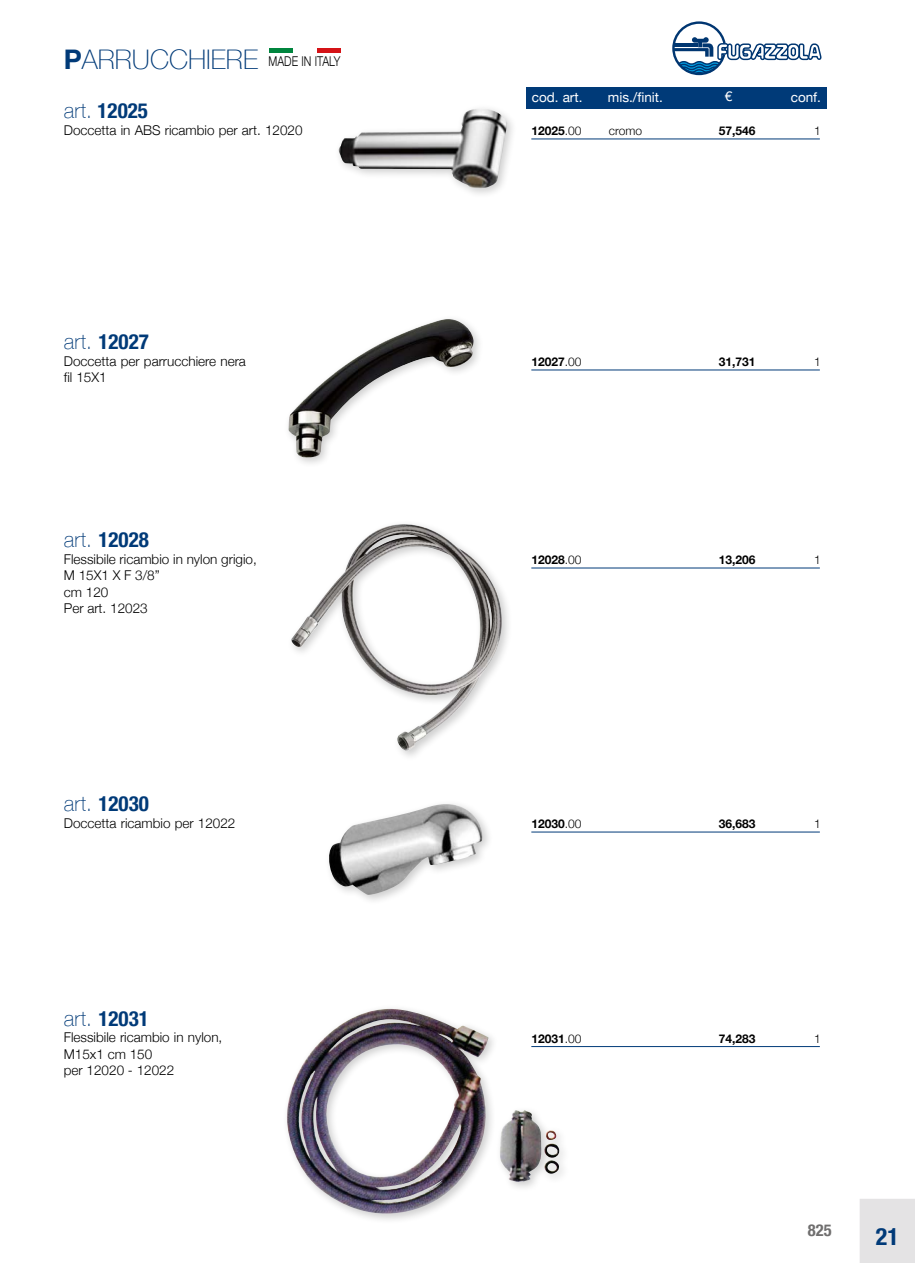
<style>
.page{position:relative;width:915px;height:1263px;background:#fff}
.page>*{position:absolute;margin:0;border:0;box-sizing:border-box;transform-origin:0 0}
.t1{font:100 27px "Helvetica Neue";color:#003a78}
.t2{font:700 condensed 24px "Helvetica Neue";color:#003a78}
.codici_articolo{font:700 condensed 21px "Helvetica Neue";color:#003a78}
.t3{font:700 condensed 16.5px "Helvetica Neue";color:#706f6f}
.articolo{font:300 13.5px "Helvetica Neue";color:#000}
.codici_articolo-2{font:300 13.5px "Helvetica Neue";color:#000}
.t4{font:13.5px "Helvetica Neue";color:#fff}
.descriz__italiano{font:300 13.5px "Helvetica Neue";color:#000;scale:.8 1}
.tabella{font:700 12px "Helvetica Neue";color:#000}
.tabella-2{font:300 12px "Helvetica Neue";color:#000}
.s1{font-weight:700}
.s2{font-weight:100;font-stretch:normal}
.s3{font-weight:300}
</style>
<div class="page">
<div style="left:526px;top:87px;width:299px;height:21px;background:#003a78"></div>
<svg style="left:672px;top:21px;width:149px;height:54px"></svg>
<div style="left:334px;top:104px;width:183px;height:95px;background:#000;opacity:.2"></div>
<img style="left:338px;top:109px;width:169px;height:79px">
<img style="left:291px;top:524px;width:210px;height:229px">
<img style="left:288px;top:319px;width:186px;height:139px">
<div style="left:269px;top:48px;width:24px;height:5px;background:#00853e"></div>
<div style="left:317px;top:48px;width:24px;height:5px;background:#d51317"></div>
<hr style="left:531px;top:139px;width:288px;height:1px;background:#003a78">
<hr style="left:531px;top:370px;width:288px;height:1px;background:#003a78">
<hr style="left:531px;top:568px;width:288px;height:1px;background:#003a78">
<hr style="left:531px;top:832px;width:288px;height:1px;background:#003a78">
<hr style="left:531px;top:1046px;width:288px;height:1px;background:#003a78">
<img style="left:329px;top:804px;width:154px;height:92px">
<div style="left:282px;top:1004px;width:287px;height:220px;background:#fff"></div>
<img style="left:286px;top:1009px;width:274px;height:211px">
<div style="left:859px;top:1199px;width:55px;height:64px;background:#e4e3e4"></div>
<p class="t1" style="left:64px;top:39px;width:196px"><span class="s1">P</span>ARRUCCHIERE</p>
<p class="descriz__italiano" style="left:268px;top:51px;width:91px">MADE IN ITALY</p>
<p class="codici_articolo" style="left:64px;top:93px;width:86px"><span class="s2">art.</span> 12025</p>
<p class="articolo" style="left:64px;top:119px;width:240px">Doccetta in ABS ricambio per art. 12020</p>
<p class="codici_articolo" style="left:64px;top:324px;width:86px"><span class="s2">art.</span> 12027</p>
<p class="articolo" style="left:64px;top:350px;width:183px">Doccetta per parrucchiere nera</p>
<p class="articolo" style="left:64px;top:366px;width:44px">fil 15X1</p>
<p class="codici_articolo" style="left:64px;top:522px;width:86px"><span class="s2">art.</span> 12028</p>
<p class="articolo" style="left:64px;top:548px;width:194px">Flessibile ricambio in nylon grigio,</p>
<p class="articolo" style="left:64px;top:564px;width:97px">M 15X1 X F 3/8”</p>
<p class="articolo" style="left:64px;top:581px;width:46px">cm 120</p>
<p class="articolo" style="left:64px;top:597px;width:85px">Per art. 12023</p>
<p class="codici_articolo" style="left:64px;top:786px;width:86px"><span class="s2">art.</span> 12030</p>
<p class="articolo" style="left:64px;top:812px;width:173px">Doccetta ricambio per 12022</p>
<p class="codici_articolo" style="left:64px;top:1001px;width:86px"><span class="s2">art.</span> 12031</p>
<p class="codici_articolo-2" style="left:64px;top:1026px;width:160px">Flessibile ricambio in nylon,</p>
<p class="articolo" style="left:64px;top:1043px;width:90px">M15x1 cm 150</p>
<p class="articolo" style="left:64px;top:1059px;width:112px">per 12020 - 12022</p>
<p class="t4" style="left:531px;top:87px;width:52px">cod. art.</p>
<p class="t4" style="left:607px;top:87px;width:57px">mis./finit.</p>
<p class="t4" style="left:724px;top:86px;width:9px">€</p>
<p class="t4" style="left:790px;top:87px;width:32px">conf.</p>
<p class="tabella" style="left:531px;top:122px;width:52px">12025<span class="s3">.00</span></p>
<p class="tabella-2" style="left:608px;top:121px;width:35px">cromo</p>
<p class="tabella" style="left:718px;top:122px;width:38px">57,546</p>
<p class="tabella-2" style="left:813px;top:121px;width:8px">1</p>
<p class="tabella" style="left:531px;top:353px;width:52px">12027<span class="s3">.00</span></p>
<p class="tabella" style="left:718px;top:353px;width:38px">31,731</p>
<p class="tabella-2" style="left:813px;top:352px;width:8px">1</p>
<p class="tabella" style="left:531px;top:551px;width:52px">12028<span class="s3">.00</span></p>
<p class="tabella" style="left:718px;top:551px;width:38px">13,206</p>
<p class="tabella-2" style="left:813px;top:550px;width:8px">1</p>
<p class="tabella" style="left:531px;top:815px;width:52px">12030<span class="s3">.00</span></p>
<p class="tabella" style="left:718px;top:815px;width:38px">36,683</p>
<p class="tabella-2" style="left:813px;top:814px;width:8px">1</p>
<p class="tabella" style="left:531px;top:1029px;width:52px">12031<span class="s3">.00</span></p>
<p class="tabella" style="left:718px;top:1029px;width:38px">74,283</p>
<p class="tabella-2" style="left:813px;top:1029px;width:8px">1</p>
<p class="t3" style="left:807px;top:1217px;width:25px">825</p>
<h2 class="t2" style="left:875px;top:1216px;width:25px">21</h2>
</div>
